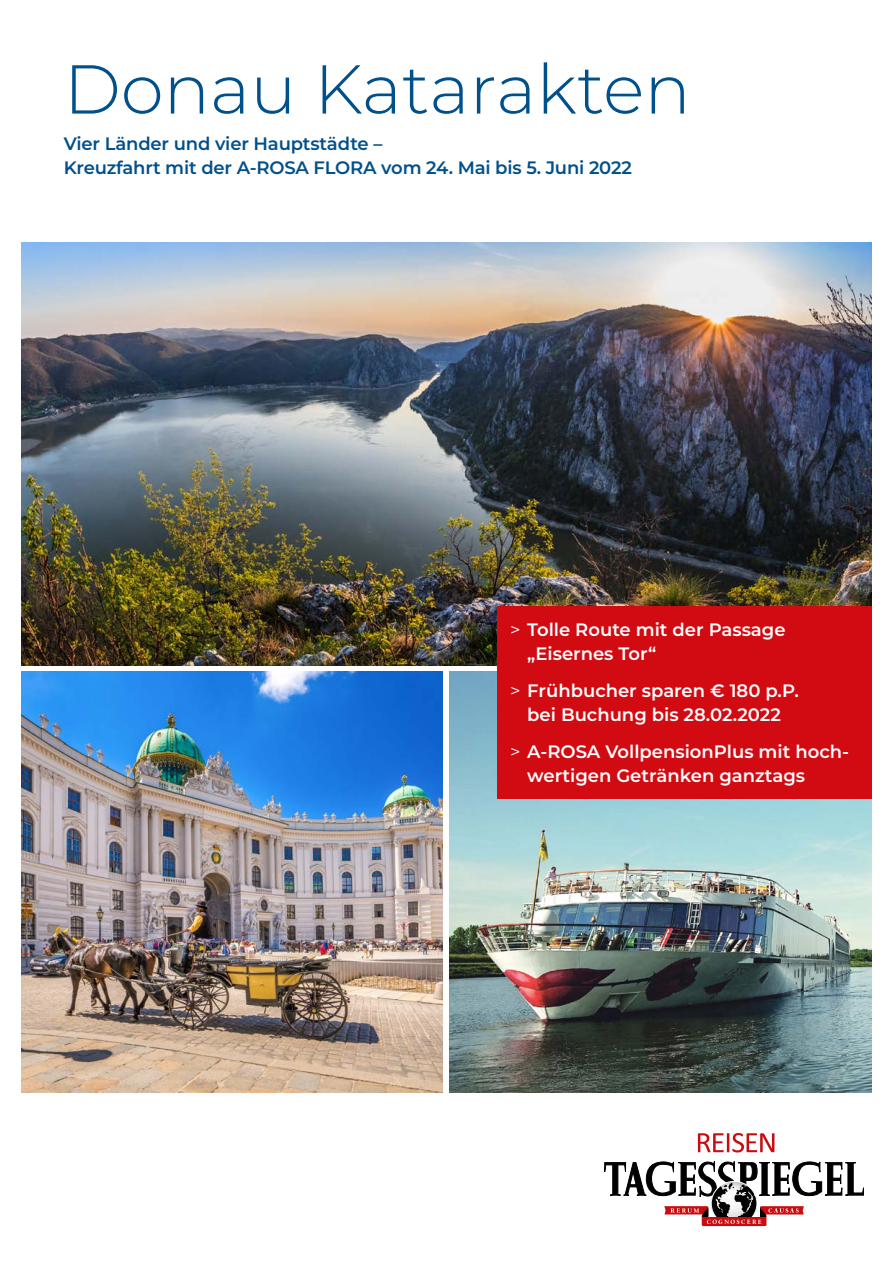
<style>
.page{position:relative;width:893px;height:1263px;background:#fff}
.page>*{position:absolute;margin:0;border:0;box-sizing:border-box;transform-origin:0 0}
.t1{font:300 69px "Montserrat";color:#00508c}
.t2{font:600 18px/24px "Montserrat";color:#fff}
.t3{font:600 18px/24px "Montserrat";letter-spacing:-.01em;color:#00508c}
.s1{font-weight:400}
</style>
<div class="page">
<svg style="left:605px;top:1161px;width:259px;height:65px"></svg>
<svg style="left:698px;top:1133px;width:76px;height:19px"></svg>
<img style="left:21px;top:242px;width:851px;height:423px">
<img style="left:21px;top:672px;width:421px;height:421px">
<img style="left:449px;top:672px;width:423px;height:421px">
<div style="left:497px;top:606px;width:375px;height:193px;background:#d20a11"></div>
<h1 class="t1" style="left:64px;top:42px;width:628px">Donau Katarakten</h1>
<p class="t3" style="left:64px;top:131px;width:570px">Vier Länder und vier Hauptstädte –<br>Kreuzfahrt mit der A-ROSA FLORA vom 24. Mai bis 5. Juni 2022</p>
<p class="t2" style="left:527px;top:617px;width:260px;text-indent:-17px"><span class="s1">&gt;</span> Tolle Route mit der Passage „Eisernes Tor“</p>
<p class="t2" style="left:510px;top:678px;width:290px;text-align:center"><span class="s1">&gt;</span> Frühbucher sparen € 180 p.P. bei Buchung bis 28.02.2022</p>
<p class="t2" style="left:527px;top:738px;width:323px;text-indent:-17px"><span class="s1">&gt;</span> A-ROSA VollpensionPlus mit hoch&shy;wertigen Getränken ganztags</p>
</div>
